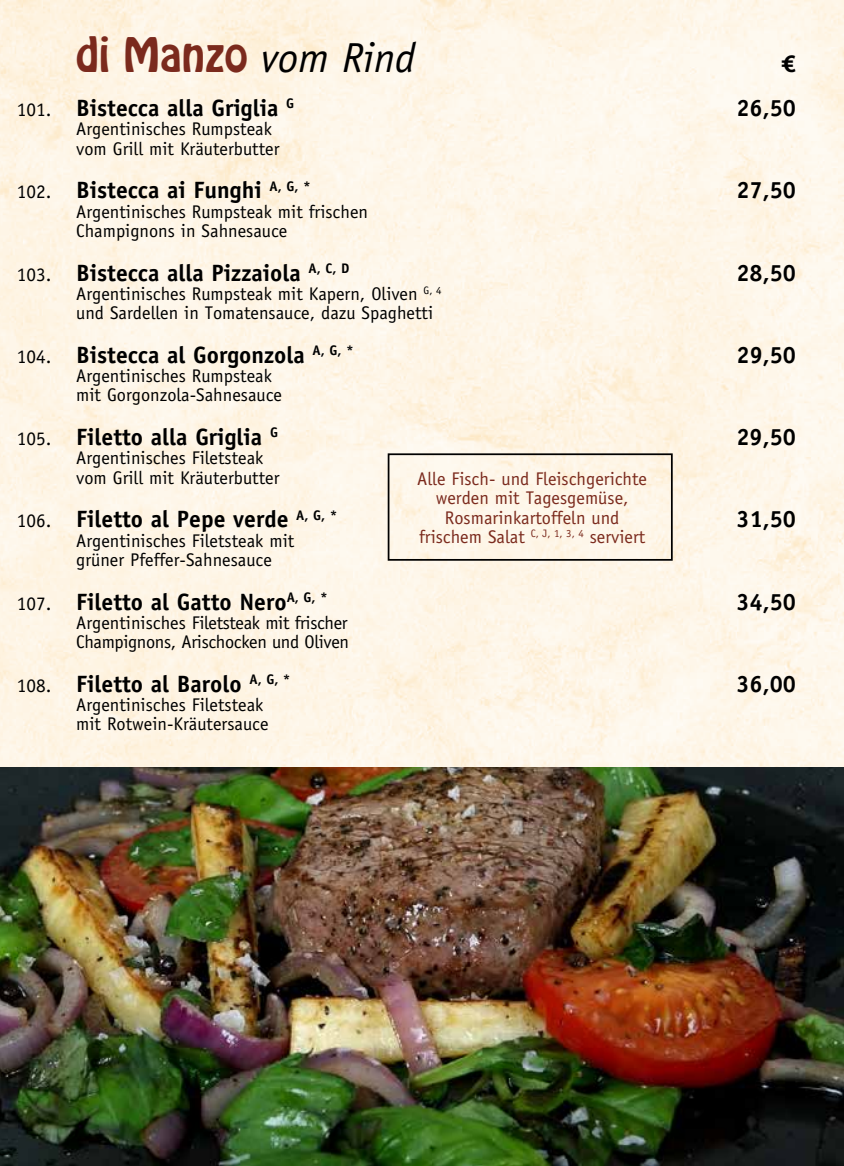
<style>
.page{position:relative;width:844px;height:1166px;background:#fff}
.page>*{position:absolute;margin:0;border:0;box-sizing:border-box;transform-origin:0 0}
.t1{font:42px "Hobo Std";color:#7b2a1d}
.t2{font:700 23.62px "Officina Sans";color:#000}
.t3{font:700 23.62px "Meta OT";color:#000}
.t4{font:18.38px/19.2px "Officina Sans";color:#000}
.t5{font:18.38px/19.2px "Officina Sans";color:#7b2a1d;text-align:center}
.t6{font:18.38px/19.2px "Officina Sans";letter-spacing:-.02em;color:#000}
.s1{font-family:"Officina Sans Std";font-style:italic;color:#000}
.s2{font-weight:400;font-size:19.25px}
</style>
<div class="page">
<img style="left:0;top:0;width:843px;height:768px">
<img style="left:0;top:768px;width:843px;height:398px">
<div style="left:387px;top:453px;width:285px;height:108px;border:2px solid #000"></div>
<h1 class="t1" style="left:76px;top:26px;width:340px">di Manzo <span class="s1">vom Rind</span></h1>
<p class="t3" style="left:780px;top:49px;width:16px">€</p>
<p class="t2" style="left:17px;top:93px;width:279px"><span class="s2">101.</span> Bistecca alla Griglia <sup>G</sup></p>
<p class="t2" style="left:736px;top:93px;width:61px">26,50</p>
<p class="t4" style="left:76px;top:119px;width:205px">Argentinisches Rumpsteak vom Grill mit Kräuterbutter</p>
<p class="t2" style="left:17px;top:176px;width:295px"><span class="s2">102.</span> Bistecca ai Funghi <sup>A,</sup> <sup>G,</sup> <sup>*</sup></p>
<p class="t2" style="left:736px;top:176px;width:61px">27,50</p>
<p class="t4" style="left:76px;top:202px;width:293px">Argentinisches Rumpsteak mit frischen<br>Champignons in Sahnesauce</p>
<p class="t2" style="left:17px;top:258px;width:334px"><span class="s2">103.</span> Bistecca alla Pizzaiola <sup>A,</sup> <sup>C,</sup> <sup>D</sup></p>
<p class="t2" style="left:736px;top:258px;width:61px">28,50</p>
<p class="t4" style="left:76px;top:284px;width:367px">Argentinisches Rumpsteak mit Kapern, Oliven <sup>G,</sup> <sup>4 </sup>und Sardellen in Tomatensauce, dazu Spaghetti</p>
<p class="t2" style="left:17px;top:340px;width:338px"><span class="s2">104.</span> Bistecca al Gorgonzola <sup>A,</sup> <sup>G,</sup> <sup>*</sup></p>
<p class="t2" style="left:736px;top:340px;width:61px">29,50</p>
<p class="t4" style="left:76px;top:366px;width:207px">Argentinisches Rumpsteak mit Gorgonzola-Sahnesauce</p>
<p class="t2" style="left:17px;top:422px;width:262px"><span class="s2">105.</span> Filetto alla Griglia <sup>G</sup></p>
<p class="t2" style="left:736px;top:422px;width:61px">29,50</p>
<p class="t4" style="left:76px;top:448px;width:205px">Argentinisches Filetsteak vom Grill mit Kräuterbutter</p>
<p class="t2" style="left:17px;top:505px;width:322px"><span class="s2">106.</span> Filetto al Pepe verde <sup>A,</sup> <sup>G,</sup> <sup>*</sup></p>
<p class="t2" style="left:736px;top:505px;width:61px">31,50</p>
<p class="t4" style="left:76px;top:531px;width:219px">Argentinisches Filetsteak mit grüner Pfeffer-Sahnesauce</p>
<p class="t2" style="left:17px;top:587px;width:312px"><span class="s2">107.</span> Filetto al Gatto Nero<sup>A,</sup> <sup>G,</sup> <sup>*</sup></p>
<p class="t2" style="left:736px;top:587px;width:61px">34,50</p>
<p class="t6" style="left:76px;top:613px;width:274px">Argentinisches Filetsteak mit frischer<br>Champignons, Arischocken und Oliven</p>
<p class="t2" style="left:17px;top:669px;width:275px"><span class="s2">108.</span> Filetto al Barolo <sup>A,</sup> <sup>G,</sup> <sup>*</sup></p>
<p class="t2" style="left:736px;top:669px;width:61px">36,00</p>
<p class="t4" style="left:76px;top:695px;width:194px">Argentinisches Filetsteak mit Rotwein-Kräutersauce</p>
<p class="t5" style="left:417px;top:469px;width:231px">Alle Fisch- und Fleischgerichte werden mit Tagesgemüse,<br>Rosmarinkartoffeln und frischem Salat <sup>C,</sup> <sup>J,</sup> <sup>1,</sup> <sup>3,</sup> <sup>4</sup> serviert</p>
</div>
